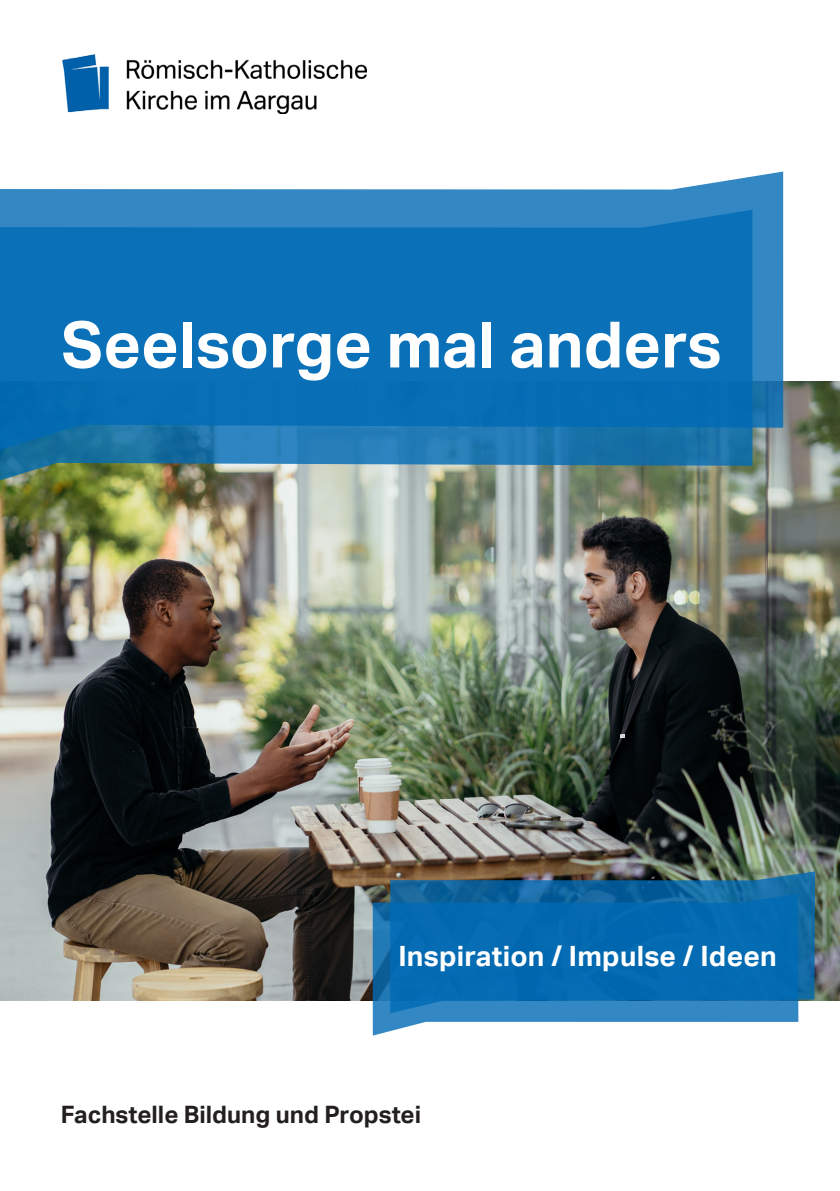
<style>
.page{position:relative;width:840px;height:1191px;background:#fff}
.page>*{position:absolute;margin:0;border:0;box-sizing:border-box;transform-origin:0 0}
.t1{font:700 64px "Aktiv Grotesk";color:#fff}
.t2{font:700 28px "Aktiv Grotesk";letter-spacing:.01em;color:#fff}
.t3{font:700 24px "Aktiv Grotesk";color:#231f20}
</style>
<div class="page">
<img style="left:0;top:381px;width:839px;height:619px">
<svg style="left:372px;top:893px;width:426px;height:142px"></svg>
<svg style="left:619px;top:734px;width:5px;height:3px"></svg>
<svg style="left:390px;top:871px;width:424px;height:142px;background:#106ba9"></svg>
<img style="left:0;top:455px;width:752px;height:38px">
<svg style="left:0;top:171px;width:782px;height:284px;background:#217cbc"></svg>
<img style="left:63px;top:55px;width:303px;height:59px">
<h1 class="t1" style="left:61px;top:308px;width:661px">Seelsorge mal anders</h1>
<p class="t2" style="left:398px;top:940px;width:380px">Inspiration / Impulse / Ideen</p>
<p class="t3" style="left:61px;top:1100px;width:361px">Fachstelle Bildung und Propstei</p>
</div>
